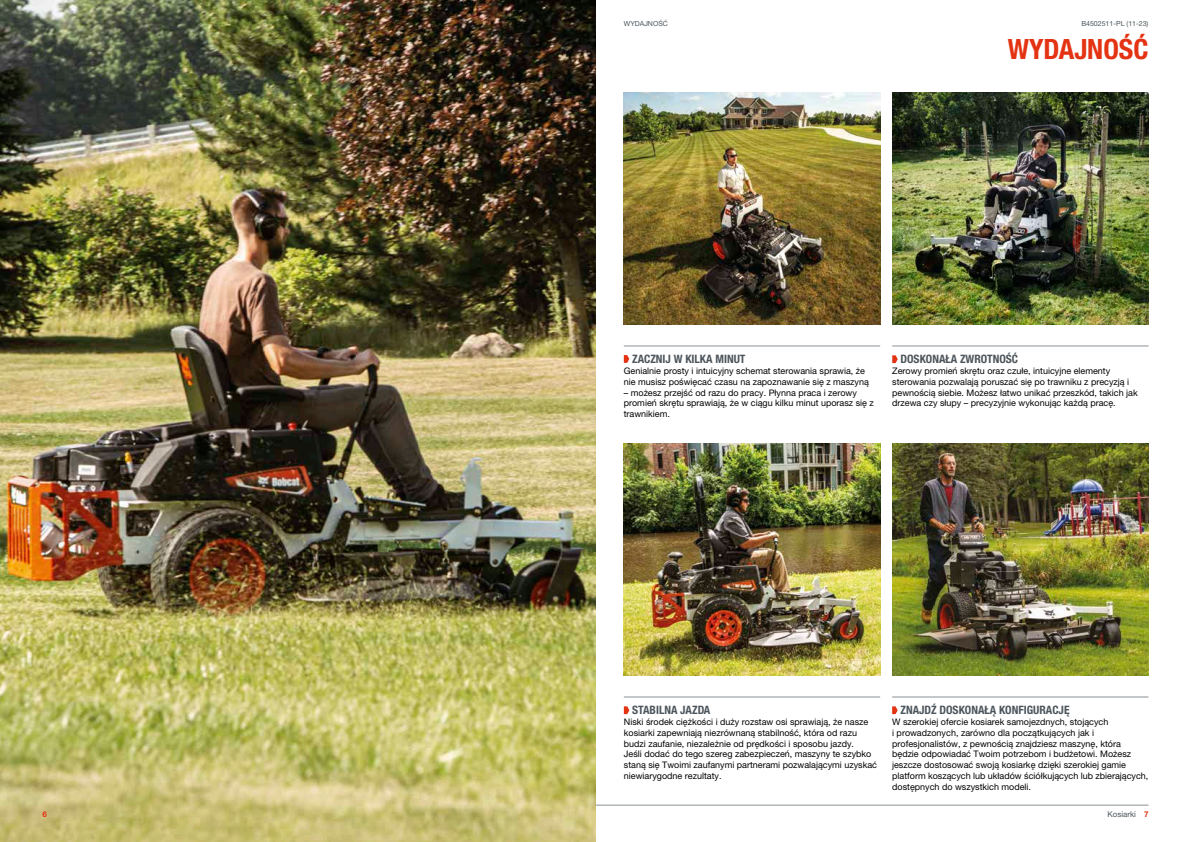
<style>
.page{position:relative;width:1191px;height:842px;background:#fff}
.page>*{position:absolute;margin:0;border:0;box-sizing:border-box;transform-origin:0 0}
.t1{font:700 condensed 28px "Helvetica Neue LT Pro";color:#e43312}
.t2{font:700 condensed 11.6px "Helvetica Neue LT Pro";color:#4c555c}
.t3{font:9px/10.8px "Helvetica Neue LT Pro";color:#000}
.t4{font:8px "Helvetica Neue LT Pro";color:#4c555c}
.t5{font:700 8px "Helvetica Neue LT Pro";color:#e43312}
.t6{font:7px "Helvetica Neue LT Pro";color:#4c555c}
.s1{font-weight:700;color:#e43312}
</style>
<div class="page">
<hr style="left:43px;top:805px;width:1105px;height:1px;background:#8b9296">
<img style="left:624px;top:92px;width:256px;height:232px">
<img style="left:624px;top:443px;width:256px;height:232px">
<img style="left:892px;top:443px;width:256px;height:232px">
<img style="left:892px;top:92px;width:256px;height:232px">
<img style="left:0;top:0;width:595px;height:842px">
<hr style="left:624px;top:346px;width:256px;height:1px;background:#8b9296">
<svg style="left:624px;top:355px;width:5px;height:8px"></svg>
<hr style="left:624px;top:697px;width:256px;height:1px;background:#8b9296">
<svg style="left:624px;top:706px;width:5px;height:8px"></svg>
<hr style="left:892px;top:697px;width:256px;height:1px;background:#8b9296">
<svg style="left:892px;top:706px;width:5px;height:8px"></svg>
<hr style="left:892px;top:346px;width:256px;height:1px;background:#8b9296">
<svg style="left:892px;top:355px;width:5px;height:8px"></svg>
<p class="t6" style="left:624px;top:19px;width:46px">WYDAJNOŚĆ</p>
<p class="t6" style="left:1081px;top:19px;width:69px">B4502511-PL (11-23)</p>
<h1 class="t1" style="left:1007px;top:32px;width:142px">WYDAJNOŚĆ</h1>
<p class="t2" style="left:632px;top:352px;width:115px">ZACZNIJ W KILKA MINUT</p>
<p class="t3" style="left:624px;top:365px;width:246px">Genialnie prosty i intuicyjny schemat sterowania sprawia, że nie musisz poświęcać czasu na zapoznawanie się z maszyną</p>
<p class="t3" style="left:624px;top:387px;width:252px">– możesz przejść od razu do pracy. Płynna praca i zerowy promień skrętu sprawiają, że w ciągu kilku minut uporasz się z trawnikiem.</p>
<p class="t2" style="left:900px;top:352px;width:119px">DOSKONAŁA ZWROTNOŚĆ</p>
<p class="t3" style="left:892px;top:365px;width:247px">Zerowy promień skrętu oraz czułe, intuicyjne elementy sterowania pozwalają poruszać się po trawniku z precyzją i pewnością siebie. Możesz łatwo unikać przeszkód, takich jak drzewa czy słupy – precyzyjnie wykonując każdą pracę.</p>
<p class="t2" style="left:632px;top:703px;width:80px">STABILNA JAZDA</p>
<p class="t3" style="left:624px;top:716px;width:255px">Niski środek ciężkości i duży rozstaw osi sprawiają, że nasze kosiarki zapewniają niezrównaną stabilność, która od razu budzi zaufanie, niezależnie od prędkości i sposobu jazdy.<br>Jeśli dodać do tego szereg zabezpieczeń, maszyny te szybko staną się Twoimi zaufanymi partnerami pozwalającymi uzyskać niewiarygodne rezultaty.</p>
<p class="t2" style="left:900px;top:703px;width:171px">ZNAJDŹ DOSKONAŁĄ KONFIGURACJĘ</p>
<p class="t3" style="left:892px;top:716px;width:258px">W szerokiej ofercie kosiarek samojezdnych, stojących<br>i prowadzonych, zarówno dla początkujących jak i profesjonalistów, z pewnością znajdziesz maszynę, która będzie odpowiadać Twoim potrzebom i budżetowi. Możesz jeszcze dostosować swoją kosiarkę dzięki szerokiej gamie platform koszących lub układów ściółkujących lub zbierających, dostępnych do wszystkich modeli.</p>
<p class="t5" style="left:43px;top:809px;width:6px">6</p>
<p class="t4" style="left:1107px;top:810px;width:43px">Kosiarki <span class="s1">7</span></p>
</div>
